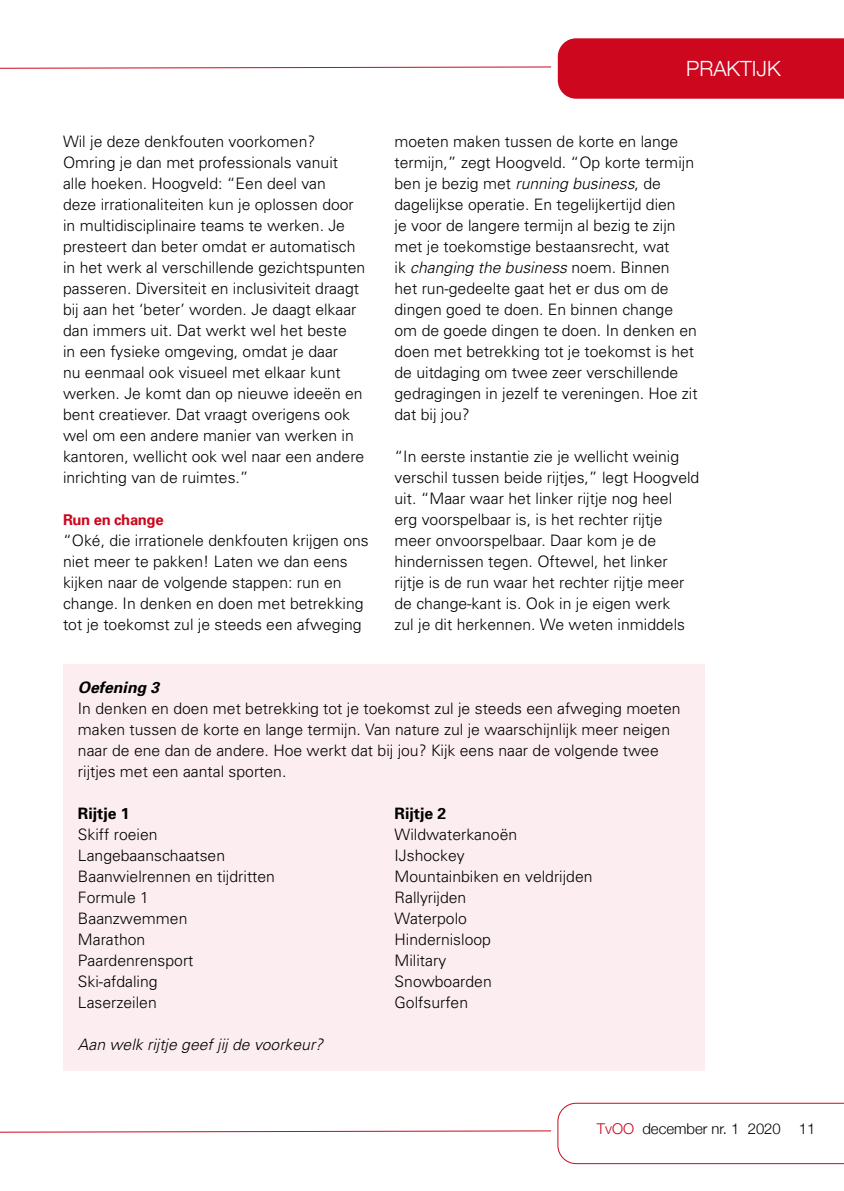
<style>
.page{position:relative;width:844px;height:1191px;background:#fff}
.page>*{position:absolute;margin:0;border:0;box-sizing:border-box;transform-origin:0 0}
.t1{font:300 21px "Helvetica Neue";color:#fff}
.t2{font:300 15.75px/21px "Univers";color:#000}
.t3{font:italic 300 15.75px "Univers";color:#000}
.t4{font:700 15.75px "Univers";color:#000}
.t5{font:italic 700 15.75px "Univers";color:#000}
.t6{font:300 14.88px "Helvetica Neue";color:#000}
.t7{font:700 14.88px "Univers";letter-spacing:-.025em;color:#cd071e}
.s1{font-style:italic}
.s2{color:#cd071e}
</style>
<div class="page">
<svg style="left:0;top:38px;width:843px;height:61px"></svg>
<svg style="left:0;top:1102px;width:843px;height:62px"></svg>
<div style="left:63px;top:663px;width:641px;height:407px;background:#fcedf0"></div>
<p class="t2" style="left:63px;top:130px;width:303px">Wil je deze denkfouten voorkomen?<br>Omring je dan met professionals vanuit alle hoeken. Hoogveld: “Een deel van<br>deze irrationaliteiten kun je oplossen door in multidisciplinaire teams te werken. Je presteert dan beter omdat er automatisch in het werk al verschillende gezichtspunten passeren. Diversiteit en inclusiviteit draagt bij aan het ‘beter’ worden. Je daagt elkaar dan immers uit. Dat werkt wel het beste<br>in een fysieke omgeving, omdat je daar<br>nu eenmaal ook visueel met elkaar kunt werken. Je komt dan op nieuwe ideeën en bent creatiever. Dat vraagt overigens ook wel om een andere manier van werken in kantoren, wellicht ook wel naar een andere inrichting van de ruimtes.”</p>
<p class="t7" style="left:63px;top:510px;width:102px">Run en change</p>
<p class="t2" style="left:63px;top:529px;width:307px">“Oké, die irrationele denkfouten krijgen ons niet meer te pakken! Laten we dan eens kijken naar de volgende stappen: run en change. In denken en doen met betrekking tot je toekomst zul je steeds een afweging</p>
<h1 class="t1" style="left:686px;top:51px;width:96px">PRAKTIJK</h1>
<p class="t2" style="left:394px;top:130px;width:304px">moeten maken tussen de korte en lange termijn,” zegt Hoogveld. “Op korte termijn ben je bezig met <span class="s1">running business</span>, de dagelijkse operatie. En tegelijkertijd dien<br>je voor de langere termijn al bezig te zijn met je toekomstige bestaansrecht, wat<br>ik <span class="s1">changing the business</span> noem. Binnen<br>het run-gedeelte gaat het er dus om de dingen goed te doen. En binnen change om de goede dingen te doen. In denken en doen met betrekking tot je toekomst is het de uitdaging om twee zeer verschillende gedragingen in jezelf te vereningen. Hoe zit dat bij jou?</p>
<p class="t2" style="left:394px;top:445px;width:306px">“In eerste instantie zie je wellicht weinig verschil tussen beide rijtjes,” legt Hoogveld uit. “Maar waar het linker rijtje nog heel<br>erg voorspelbaar is, is het rechter rijtje meer onvoorspelbaar. Daar kom je de hindernissen tegen. Oftewel, het linker rijtje is de run waar het rechter rijtje meer de change-kant is. Ook in je eigen werk<br>zul je dit herkennen. We weten inmiddels</p>
<p class="t5" style="left:78px;top:677px;width:83px">Oefening 3</p>
<p class="t2" style="left:78px;top:697px;width:604px">In denken en doen met betrekking tot je toekomst zul je steeds een afweging moeten maken tussen de korte en lange termijn. Van nature zul je waarschijnlijk meer neigen naar de ene dan de andere. Hoe werkt dat bij jou? Kijk eens naar de volgende twee rijtjes met een aantal sporten.</p>
<p class="t4" style="left:78px;top:803px;width:53px">Rijtje 1</p>
<p class="t2" style="left:78px;top:823px;width:198px">Skiff roeien<br>Langebaanschaatsen<br>Baanwielrennen en tijdritten<br>Formule 1<br>Baanzwemmen<br>Marathon<br>Paardenrensport<br>Ski-afdaling<br>Laserzeilen</p>
<p class="t3" style="left:78px;top:1034px;width:247px">Aan welk rijtje geef jij de voorkeur?</p>
<p class="t4" style="left:394px;top:803px;width:53px">Rijtje 2</p>
<p class="t2" style="left:394px;top:823px;width:199px">Wildwaterkanoën<br>IJshockey<br>Mountainbiken en veldrijden<br>Rallyrijden<br>Waterpolo<br>Hindernisloop<br>Military<br>Snowboarden<br>Golfsurfen</p>
<p class="t6" style="left:596px;top:1117px;width:220px"><span class="s2">TvOO</span> december nr. 1 2020 11</p>
</div>
